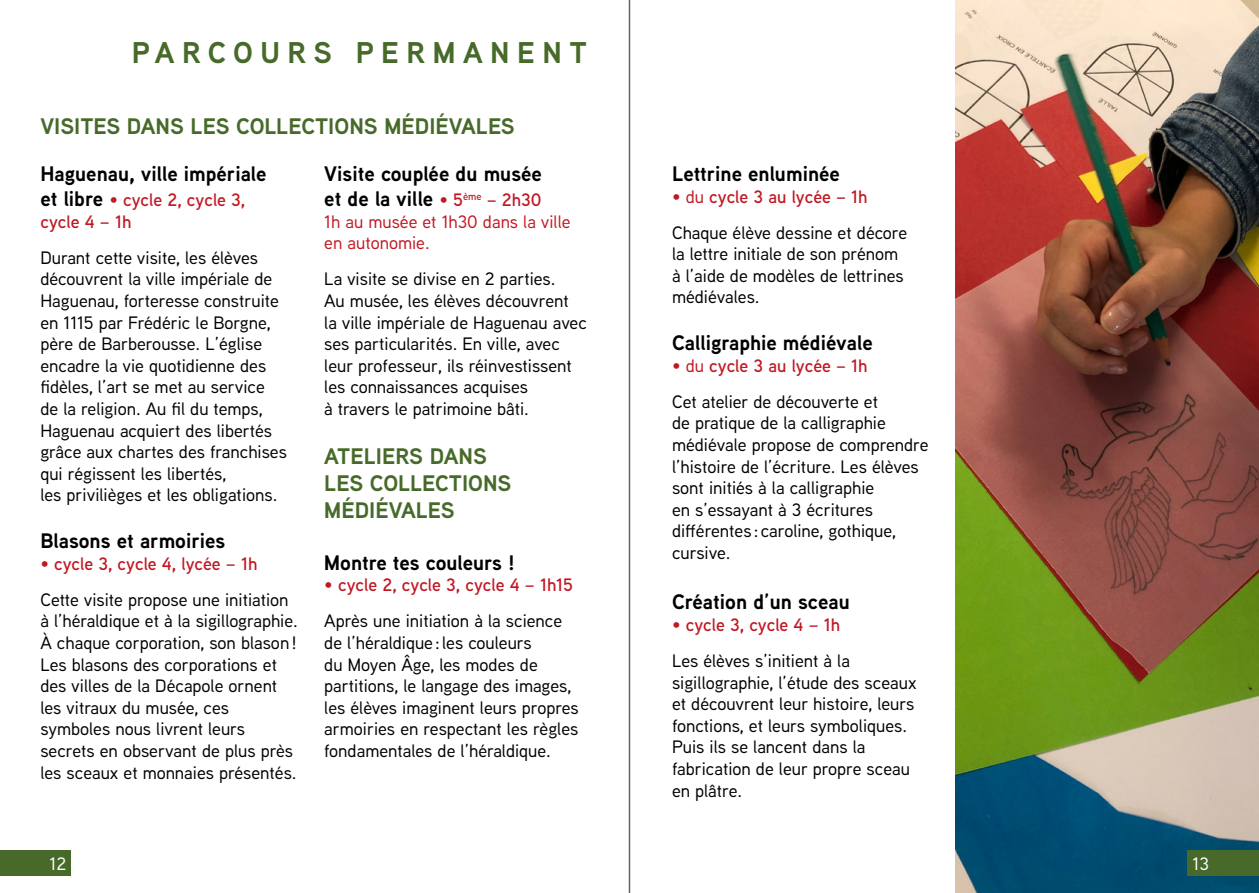
<style>
.page{position:relative;width:1259px;height:893px;background:#fff}
.page>*{position:absolute;margin:0;border:0;box-sizing:border-box;transform-origin:0 0}
.t1{font:700 30px "Aaux Next";letter-spacing:.25em;color:#476a2a}
.t2{font:700 22.5px/27px "Aaux Next";color:#476a2a}
.t3{font:700 21px/25.2px "Aaux Next";color:#000}
.t4{font:500 18px/21.6px "Aaux Next";color:#000}
.t5{font:500 18px/21.6px "Aaux Next";color:#c11823}
.t6{font:600 18px/21.6px "Aaux Next";color:#c11823}
.t7{font:500 18px "Aaux Next";color:#fff}
.s1{font-weight:700;font-size:21px;color:#000}
.s2{font-weight:500}
.s3{color:#c11823}
.s4{font-weight:600;color:#c11823}
.s5{font-weight:500;font-size:18px;color:#c11823}
.s6{font-weight:600;font-size:18px;color:#c11823}
</style>
<div class="page">
<img style="left:956px;top:0;width:303px;height:893px">
<div style="left:0;top:850px;width:71px;height:26px;background:#476a2a"></div>
<div style="left:1188px;top:850px;width:71px;height:26px;background:#476a2a"></div>
<hr style="left:629px;top:0;width:1px;height:893px;background:#646464">
<h1 class="t1" style="left:132px;top:32px;width:457px">PARCOURS PERMANENT</h1>
<p class="t2" style="left:40px;top:112px;width:476px">VISITES DANS LES COLLECTIONS MÉDIÉVALES</p>
<p class="t3" style="left:40px;top:161px;width:228px">Haguenau, ville impériale</p>
<p class="t6" style="left:40px;top:189px;width:206px"><span class="s1">et libre</span> <span class="s2">•</span> cycle 2, cycle 3, cycle 4 – 1h</p>
<p class="t4" style="left:40px;top:246px;width:248px">Durant cette visite, les élèves découvrent la ville impériale de<br>Haguenau, forteresse construite en 1115 par Frédéric le Borgne, père de Barberousse. L’église encadre la vie quotidienne des fidèles, l’art se met au service de la religion. Au fil du temps,<br>Haguenau acquiert des libertés grâce aux chartes des franchises qui régissent les libertés,<br>les privilièges et les obligations.</p>
<p class="t3" style="left:40px;top:528px;width:186px">Blasons et armoiries</p>
<p class="t4" style="left:40px;top:545px;width:250px;line-height:36px"><span class="s3">•</span> <span class="s4">cycle 3, cycle 4, lycée – 1h<br></span>Cette visite propose une initiation</p>
<p class="t4" style="left:40px;top:610px;width:259px">à l’héraldique et à la sigillographie.<br>À chaque corporation, son blason!<br>Les blasons des corporations et des villes de la Décapole ornent les vitraux du musée, ces symboles nous livrent leurs secrets en observant de plus près les sceaux et monnaies présentés.</p>
<p class="t3" style="left:324px;top:161px;width:219px">Visite couplée du musée et de la ville <span class="s5">•</span> <span class="s6">5</span><sup>ème</sup> <span class="s6">– 2h30</span></p>
<p class="t5" style="left:324px;top:210px;width:248px">1h au musée et 1h30 dans la ville en autonomie.</p>
<p class="t4" style="left:324px;top:268px;width:264px">La visite se divise en 2 parties.<br>Au musée, les élèves découvrent<br>la ville impériale de Haguenau avec ses particularités. En ville, avec leur professeur, ils réinvestissent les connaissances acquises<br>à travers le patrimoine bâti.</p>
<p class="t2" style="left:324px;top:442px;width:189px">ATELIERS DANS<br>LES COLLECTIONS<br>MÉDIÉVALES</p>
<p class="t3" style="left:324px;top:549px;width:192px">Montre tes couleurs !</p>
<p class="t4" style="left:324px;top:567px;width:250px;line-height:36px"><span class="s3">•</span> <span class="s4">cycle 2, cycle 3, cycle 4 – 1h15<br></span>Après une initiation à la science</p>
<p class="t4" style="left:324px;top:631px;width:256px">de l’héraldique:les couleurs<br>du Moyen Âge, les modes de partitions, le langage des images, les élèves imaginent leurs propres armoiries en respectant les règles fondamentales de l’héraldique.</p>
<p class="t3" style="left:672px;top:161px;width:169px">Lettrine enluminée</p>
<p class="t4" style="left:672px;top:178px;width:237px;line-height:36px"><span class="s3">• du</span> <span class="s4">cycle 3 au lycée – 1h<br></span>Chaque élève dessine et décore</p>
<p class="t4" style="left:672px;top:243px;width:233px">la lettre initiale de son prénom à l’aide de modèles de lettrines médiévales.</p>
<p class="t3" style="left:672px;top:330px;width:202px">Calligraphie médiévale</p>
<p class="t4" style="left:672px;top:347px;width:207px;line-height:36px"><span class="s3">• du</span> <span class="s4">cycle 3 au lycée – 1h<br></span>Cet atelier de découverte et</p>
<p class="t4" style="left:672px;top:412px;width:258px">de pratique de la calligraphie médiévale propose de comprendre l’histoire de l’écriture. Les élèves sont initiés à la calligraphie<br>en s’essayant à 3 écritures différentes: caroline, gothique, cursive.</p>
<p class="t3" style="left:672px;top:589px;width:179px">Création d’un sceau</p>
<p class="t4" style="left:672px;top:606px;width:179px;line-height:36px"><span class="s3">•</span> <span class="s4">cycle 3, cycle 4 – 1h<br></span>Les élèves s’initient à la</p>
<p class="t4" style="left:672px;top:671px;width:246px">sigillographie, l’étude des sceaux et découvrent leur histoire, leurs fonctions, et leurs symboliques.<br>Puis ils se lancent dans la fabrication de leur propre sceau en plâtre.</p>
<p class="t7" style="left:50px;top:851px;width:18px">12</p>
<p class="t7" style="left:1192px;top:851px;width:18px">13</p>
</div>
